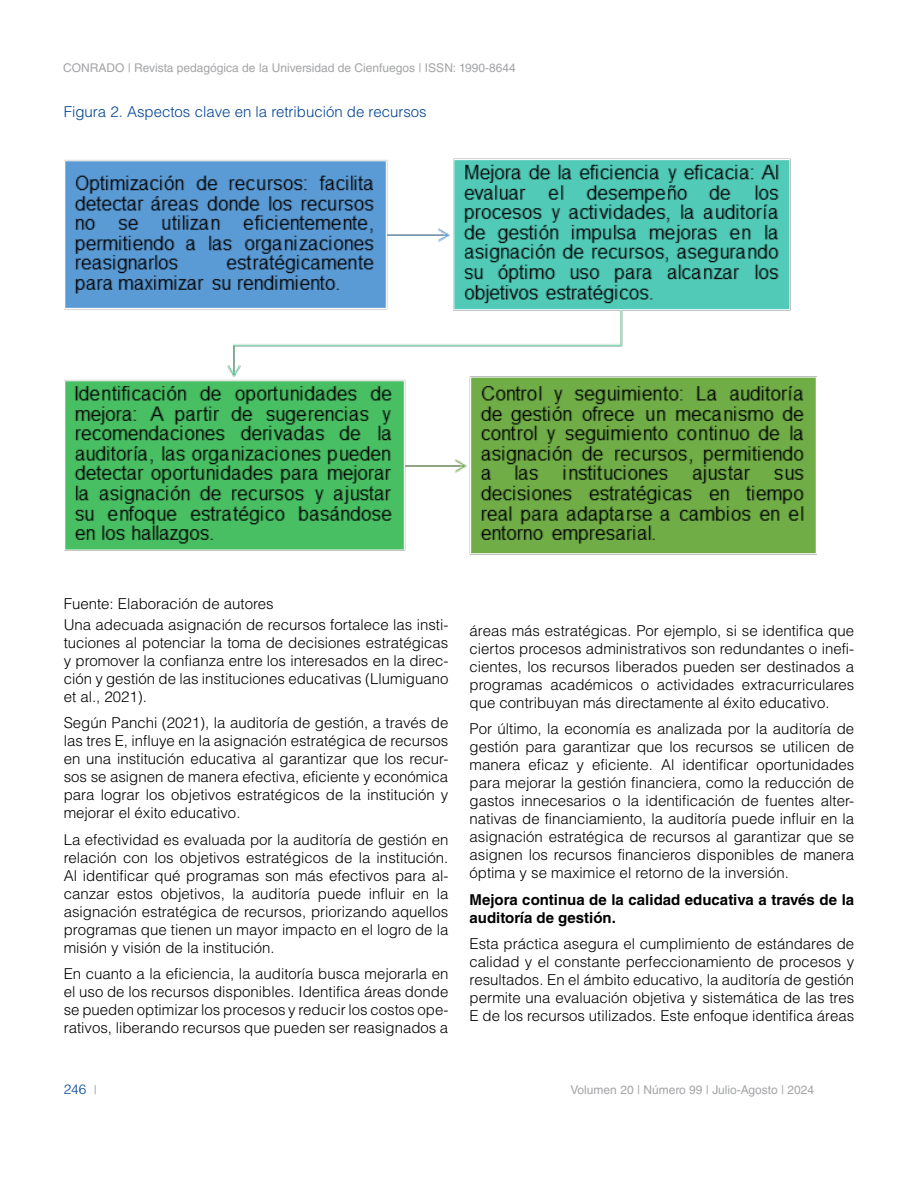
<style>
.page{position:relative;width:918px;height:1188px;background:#fff}
.page>*{position:absolute;margin:0;border:0;box-sizing:border-box;transform-origin:0 0}
.t1{font:300 15px/18px "Helvetica LT Std";color:#000;text-align:justify}
.t2{font:700 15px/18px "Helvetica LT Std";color:#000}
.t3{font:300 15px "Helvetica LT Std";color:#004494}
.t4{font:300 13.5px "Helvetica LT Std";color:#004494}
.t5{font:12px "Helvetica LT Std";color:#a3a4a6}
.s1{font-weight:400;font-size:12px;color:#a3a4a6}
</style>
<div class="page">
<img style="left:64px;top:158px;width:752px;height:397px">
<p class="t5" style="left:63px;top:61px;width:454px">CONRADO | Revista pedagógica de la Universidad de Cienfuegos | ISSN: 1990-8644</p>
<p class="t3" style="left:64px;top:102px;width:364px">Figura 2. Aspectos clave en la retribución de recursos</p>
<p class="t1" style="left:64px;top:593px;width:386px;line-height:20.5px">Fuente: Elaboración de autores<br>Una adecuada asignación de recursos fortalece las insti-</p>
<p class="t1" style="left:64px;top:633px;width:386px">tuciones al potenciar la toma de decisiones estratégicas y promover la confianza entre los interesados en la direc&shy;ción y gestión de las instituciones educativas (Llumiguano et al., 2021).</p>
<p class="t1" style="left:64px;top:714px;width:386px">Según Panchi (2021), la auditoría de gestión, a través de las tres E, influye en la asignación estratégica de recursos en una institución educativa al garantizar que los recur&shy;sos se asignen de manera efectiva, eficiente y económica para lograr los objetivos estratégicos de la institución y mejorar el éxito educativo.</p>
<p class="t1" style="left:64px;top:830px;width:386px">La efectividad es evaluada por la auditoría de gestión en relación con los objetivos estratégicos de la institución.<br>Al identificar qué programas son más efectivos para al&shy;canzar estos objetivos, la auditoría puede influir en la asignación estratégica de recursos, priorizando aquellos programas que tienen un mayor impacto en el logro de la misión y visión de la institución.</p>
<p class="t1" style="left:64px;top:965px;width:386px">En cuanto a la eficiencia, la auditoría busca mejorarla en el uso de los recursos disponibles. Identifica áreas donde se pueden optimizar los procesos y reducir los costos ope&shy;rativos, liberando recursos que pueden ser reasignados a</p>
<p class="t4" style="left:64px;top:1081px;width:35px">246 <span class="s1">|</span></p>
<p class="t1" style="left:470px;top:621px;width:386px">áreas más estratégicas. Por ejemplo, si se identifica que ciertos procesos administrativos son redundantes o inefi&shy;cientes, los recursos liberados pueden ser destinados a programas académicos o actividades extracurriculares que contribuyan más directamente al éxito educativo.</p>
<p class="t1" style="left:470px;top:720px;width:386px">Por último, la economía es analizada por la auditoría de gestión para garantizar que los recursos se utilicen de manera eficaz y eficiente. Al identificar oportunidades para mejorar la gestión financiera, como la reducción de gastos innecesarios o la identificación de fuentes alter&shy;nativas de financiamiento, la auditoría puede influir en la asignación estratégica de recursos al garantizar que se asignen los recursos financieros disponibles de manera óptima y se maximice el retorno de la inversión.</p>
<p class="t2" style="left:470px;top:890px;width:386px">Mejora continua de la calidad educativa a través de la auditoría de gestión.</p>
<p class="t1" style="left:470px;top:935px;width:386px">Esta práctica asegura el cumplimiento de estándares de calidad y el constante perfeccionamiento de procesos y resultados. En el ámbito educativo, la auditoría de gestión permite una evaluación objetiva y sistemática de las tres E de los recursos utilizados. Este enfoque identifica áreas</p>
<p class="t5" style="left:571px;top:1083px;width:245px">Volumen 20 | Número 99 | Julio-Agosto | 2024</p>
</div>
